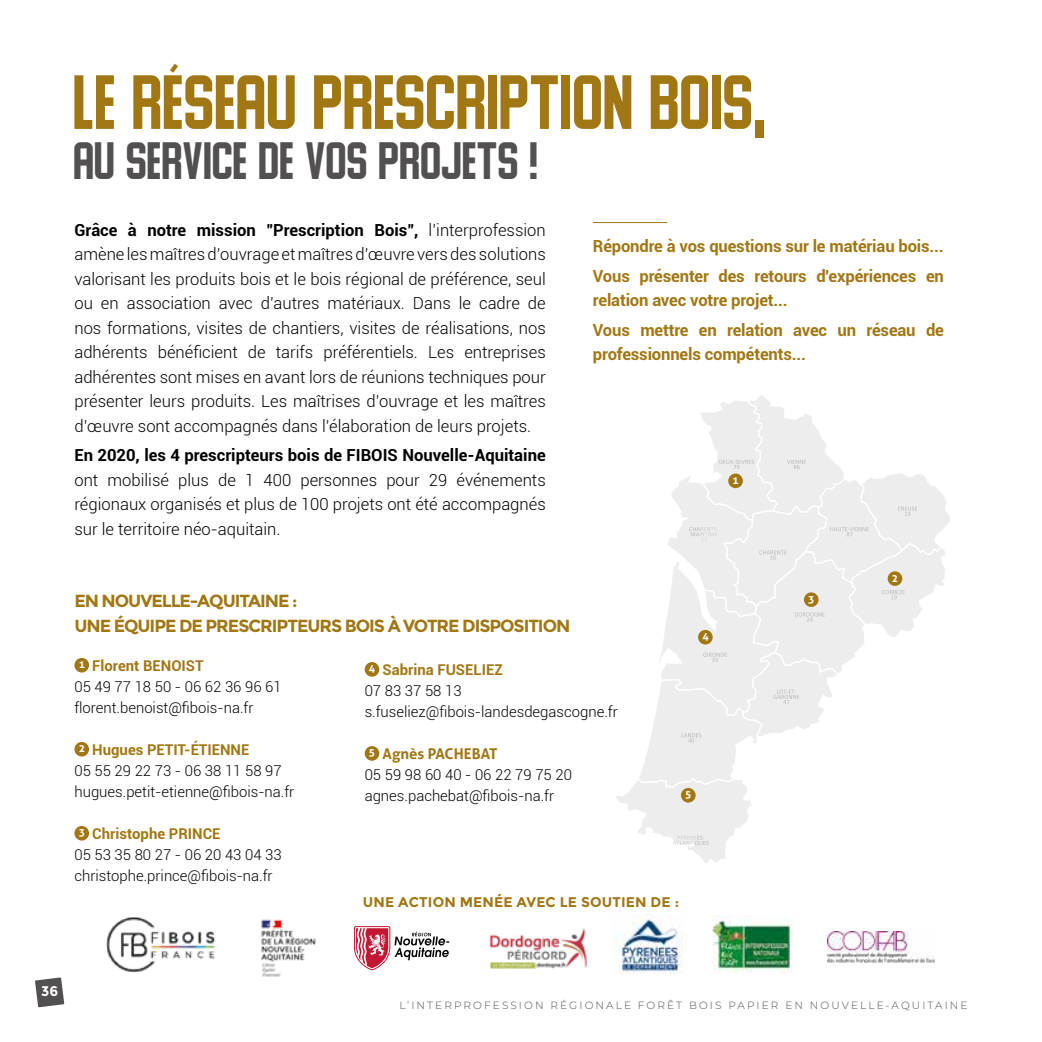
<style>
.page{position:relative;width:1042px;height:1042px;background:#fff}
.page>*{position:absolute;margin:0;border:0;box-sizing:border-box;transform-origin:0 0}
.t1{font:61.25px "Ponter";letter-spacing:.01em;color:#a17713}
.t2{font:42px "Ponter";letter-spacing:.01em;color:#525050}
.t3{font:700 17.5px/24.5px "Montserrat";letter-spacing:-.06em;color:#a17713}
.t4{font:300 16.62px/24.5px "Roboto";color:#000;text-align:justify}
.t5{font:700 16.62px/29.4px "Roboto";letter-spacing:-.01em;color:#a17713}
.t6{font:700 16.62px "Roboto";color:#000}
.t7{font:300 14.88px/21px "Roboto";color:#000}
.t8{font:700 14.88px "Aller";color:#a17713}
.t9{font:700 14px "Montserrat";letter-spacing:.01em;color:#a17713}
.t10{font:700 14px "Montserrat";color:#fff}
.t11{font:300 10.5px "Montserrat";letter-spacing:.2em;color:#525050}
.t12{font:700 10.5px "Aller";color:#fff}
.s1{font-weight:700}
.s2{font-weight:700;color:#a17713}
</style>
<div class="page">
<svg style="left:35px;top:977px;width:29px;height:30px"></svg>
<hr style="left:593px;top:222px;width:74px;height:1px;background:#a17713">
<img style="left:106px;top:917px;width:110px;height:56px">
<img style="left:828px;top:931px;width:106px;height:31px">
<img style="left:712px;top:916px;width:81px;height:57px">
<img style="left:489px;top:928px;width:98px;height:40px">
<img style="left:614px;top:914px;width:72px;height:59px">
<img style="left:261px;top:919px;width:55px;height:58px">
<svg style="left:354px;top:926px;width:95px;height:44px"></svg>
<svg style="left:616px;top:395px;width:334px;height:468px"></svg>
<img style="left:677px;top:836px;width:19px;height:9px">
<img style="left:700px;top:527px;width:18px;height:9px">
<div style="left:728px;top:473px;width:15px;height:15px;background:#a17713;border-radius:50%"></div>
<div style="left:887px;top:571px;width:15px;height:15px;background:#a17713;border-radius:50%"></div>
<div style="left:804px;top:592px;width:14px;height:15px;background:#a17713;border-radius:50%"></div>
<div style="left:698px;top:630px;width:15px;height:14px;background:#a17713;border-radius:50%"></div>
<div style="left:681px;top:788px;width:14px;height:14px;background:#a17713;border-radius:50%"></div>
<div style="left:74px;top:658px;width:15px;height:14px;background:#a17713;border-radius:50%"></div>
<div style="left:74px;top:742px;width:15px;height:14px;background:#a17713;border-radius:50%"></div>
<div style="left:74px;top:826px;width:15px;height:14px;background:#a17713;border-radius:50%"></div>
<div style="left:365px;top:662px;width:14px;height:15px;background:#a17713;border-radius:50%"></div>
<div style="left:365px;top:746px;width:14px;height:15px;background:#a17713;border-radius:50%"></div>
<h1 class="t1" style="left:74px;top:64px;width:694px">LE RESEAU PRESCRIPTION BOIS,</h1>
<h2 class="t2" style="left:74px;top:135px;width:466px">AU SERVICE DE VOS PROJETS !</h2>
<p class="t4" style="left:74px;top:217px;width:473px"><span class="s1">Grâce à notre mission "Prescription Bois",</span> l’interprofession amène les maîtres d’ouvrage et maîtres d’œuvre vers des solutions valorisant les produits bois et le bois régional de préférence, seul ou en association avec d’autres matériaux. Dans le cadre de nos formations, visites de chantiers, visites de réalisations, nos adhérents bénéficient de tarifs préférentiels. Les entreprises adhérentes sont mises en avant lors de réunions techniques pour présenter leurs produits. Les maîtrises d’ouvrage et les maîtres d’œuvre sont accompagnés dans l’élaboration de leurs projets.</p>
<p class="t6" style="left:74px;top:444px;width:473px">En 2020, les 4 prescripteurs bois de FIBOIS Nouvelle-Aquitaine</p>
<p class="t4" style="left:74px;top:467px;width:473px">ont mobilisé plus de 1 400 personnes pour 29 événements régionaux organisés et plus de 100 projets ont été accompagnés sur le territoire néo-aquitain.</p>
<p class="t5" style="left:593px;top:231px;width:352px">Répondre à vos questions sur le matériau bois...<br>Vous présenter des retours d'expériences en</p>
<p class="t5" style="left:593px;top:285px;width:352px">relation avec votre projet...<br>Vous mettre en relation avec un réseau de</p>
<p class="t5" style="left:593px;top:339px;width:214px">professionnels compétents...</p>
<p class="t12" style="left:732px;top:473px;width:8px">1</p>
<p class="t12" style="left:892px;top:571px;width:8px">2</p>
<p class="t3" style="left:74px;top:589px;width:497px">EN NOUVELLE-AQUITAINE :<br>UNE ÉQUIPE DE PRESCRIPTEURS BOIS À VOTRE DISPOSITION</p>
<p class="t7" style="left:74px;top:654px;width:209px"><sup>1</sup> <span class="s2">Florent BENOIST<br></span>05 49 77 18 50 - 06 62 36 96 61 florent.benoist@fibois-na.fr</p>
<p class="t7" style="left:74px;top:738px;width:221px"><sup>2</sup> <span class="s2">Hugues PETIT-ÉTIENNE<br></span>05 55 29 22 73 - 06 38 11 58 97 hugues.petit-etienne@fibois-na.fr</p>
<p class="t7" style="left:74px;top:822px;width:209px"><sup>3</sup> <span class="s2">Christophe PRINCE<br></span>05 53 35 80 27 - 06 20 43 04 33 christophe.prince@fibois-na.fr</p>
<p class="t7" style="left:365px;top:659px;width:255px"><sup>4</sup> <span class="s2">Sabrina FUSELIEZ<br></span>07 83 37 58 13 s.fuseliez@fibois-landesdegascogne.fr</p>
<p class="t8" style="left:369px;top:744px;width:130px"><sup>5</sup> Agnès PACHEBAT</p>
<p class="t7" style="left:365px;top:764px;width:209px">05 59 98 60 40 - 06 22 79 75 20 agnes.pachebat@fibois-na.fr</p>
<p class="t12" style="left:685px;top:788px;width:8px">5</p>
<p class="t9" style="left:363px;top:893px;width:318px">UNE ACTION MENÉE AVEC LE SOUTIEN DE :</p>
<p class="t12" style="left:702px;top:630px;width:8px">4</p>
<p class="t12" style="left:808px;top:592px;width:8px">3</p>
<p class="t10" style="left:41px;top:982px;width:19px">36</p>
<p class="t11" style="left:399px;top:998px;width:569px">L’INTERPROFESSION RÉGIONALE FORÊT BOIS PAPIER EN NOUVELLE-AQUITAINE</p>
</div>
